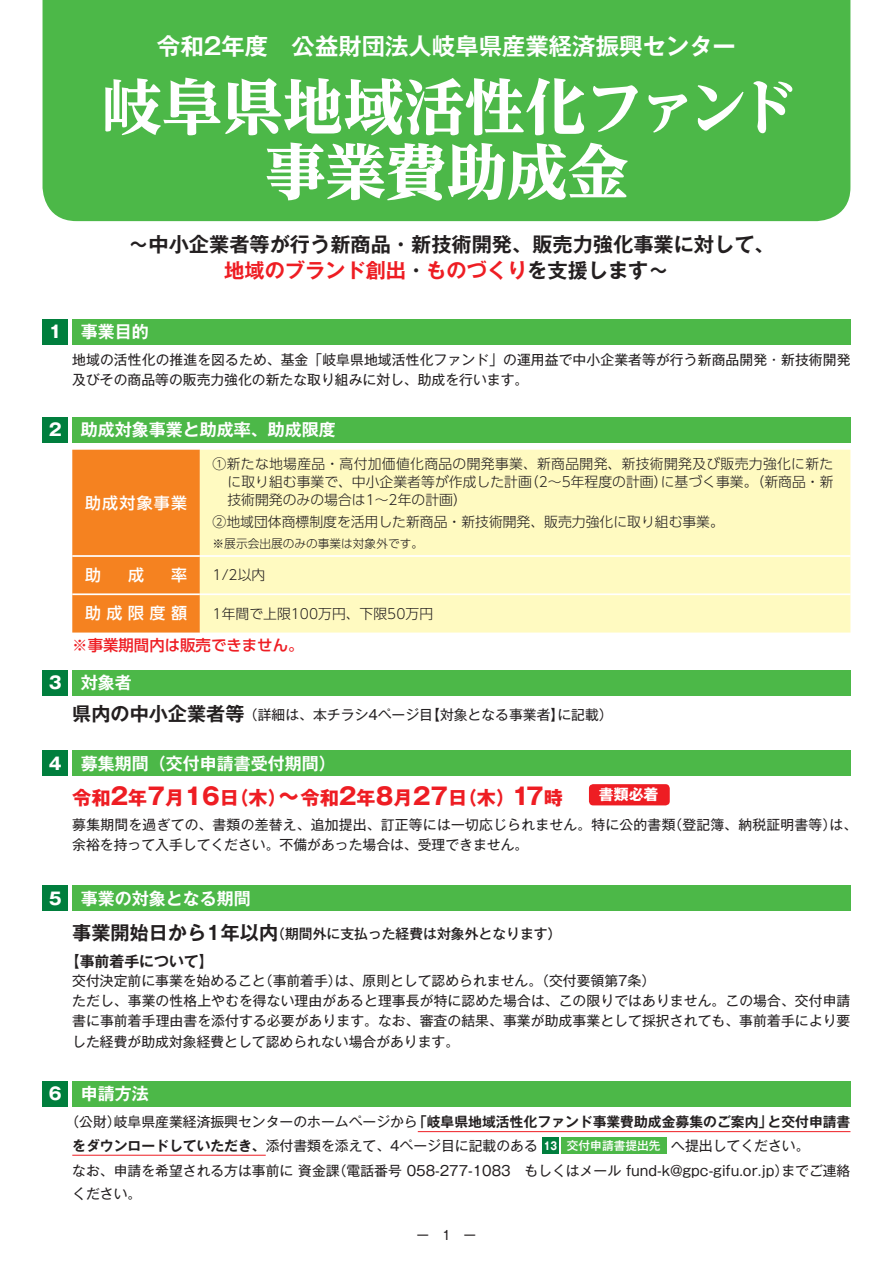
<style>
.page{position:relative;width:893px;height:1263px;background:#fff}
.page>*{position:absolute;margin:0;border:0;box-sizing:border-box;transform-origin:0 0}
.t1{font:800 60.6px/64.8px "UD Reimin Pro";color:#fff;text-align:center}
.t2{font:700 23.4px "Gothic MB101 Pro De";color:#fff}
.t3{font:700 23.4px "Gothic MB101 Pro";color:#ee1d23}
.t4{font:700 20.25px/26.5px "Gothic MB101 Pro De";color:#231f20;text-align:center}
.t5{font:700 19.2px "Gothic MB101 Pro De";color:#231f20}
.t6{font:700 19.2px "Gothic MB101 Pro";letter-spacing:.25em;color:#ee1d23}
.t7{font:700 16.95px "Gothic MB101 Pro De";color:#fff}
.t8{font:700 16.95px "Gothic MB101 Pro";color:#fff}
.t9{font:500 15.9px "UD Shin Go Pro";letter-spacing:.08em;color:#fff}
.t10{font:500 15.45px "UD Shin Go Pro";color:#ee1d23}
.t11{font:700 14.85px "Gothic MB101 Pro De";color:#231f20}
.t12{font:700 14.85px "Gothic MB101 Pro";color:#fff}
.t13{font:13.8px/20.2px "Gothic MB101 Pro";color:#231f20}
.t14{font:300 13.8px/18.1px "UD Shin Go Pro";color:#231f20}
.t15{font:300 13.8px/18.1px "UD Shin Go Pro";letter-spacing:.025em;color:#231f20;text-align:right}
.t16{font:700 13.8px "Gothic MB101 Pro De";color:#231f20}
.t17{font:500 13.8px "Gothic MB101 Pro";color:#231f20}
.t18{font:12.75px "Gothic MB101 Pro";color:#231f20}
.t19{font:300 11.7px "UD Shin Go Pro";color:#231f20}
.t20{font:500 11.7px "Gothic MB101 Pro";color:#fff}
.t21{font:700 10.95px "Gothic MB101 Pro";color:#fff;scale:.8 1}
.s1{color:#ee1d23}
.s2{font-size:23.4px}
.s3{font-family:"Gothic MB101 Pro De";font-weight:700}
</style>
<div class="page">
<div style="left:43px;top:0;width:807px;height:221px;background:#4cb848"></div>
<hr style="left:418px;top:1131px;width:432px;height:1px;background:#ee1d23">
<hr style="left:72px;top:1155px;width:194px;height:1px;background:#ee1d23">
<div style="left:542px;top:1137px;width:17px;height:17px;background:#007e3d"></div>
<div style="left:561px;top:1137px;width:106px;height:17px;background:#4cb848"></div>
<div style="left:43px;top:319px;width:25px;height:25px;background:#007e3d"></div>
<div style="left:43px;top:670px;width:25px;height:25px;background:#007e3d"></div>
<div style="left:43px;top:750px;width:25px;height:26px;background:#007e3d"></div>
<div style="left:43px;top:885px;width:25px;height:26px;background:#007e3d"></div>
<div style="left:43px;top:1081px;width:25px;height:26px;background:#007e3d"></div>
<div style="left:43px;top:417px;width:25px;height:25px;background:#007e3d"></div>
<div style="left:72px;top:319px;width:778px;height:25px;background:#4cb848"></div>
<div style="left:72px;top:670px;width:778px;height:25px;background:#4cb848"></div>
<div style="left:72px;top:750px;width:778px;height:26px;background:#4cb848"></div>
<div style="left:72px;top:885px;width:778px;height:26px;background:#4cb848"></div>
<div style="left:72px;top:1081px;width:778px;height:26px;background:#4cb848"></div>
<div style="left:72px;top:417px;width:778px;height:25px;background:#4cb848"></div>
<div style="left:72px;top:450px;width:128px;height:182px;background:#f58220"></div>
<div style="left:200px;top:450px;width:650px;height:182px;background:#fffac1"></div>
<hr style="left:72px;top:555px;width:128px;height:2px;background:#fff">
<hr style="left:200px;top:555px;width:650px;height:2px;background:#fff">
<hr style="left:72px;top:593px;width:128px;height:2px;background:#fff">
<hr style="left:200px;top:593px;width:650px;height:2px;background:#fff">
<div style="left:589px;top:784px;width:81px;height:21px;background:#ee1d23;border-radius:4px"></div>
<h2 class="t2" style="left:157px;top:26px;width:581px">令和2年度　公益財団法人岐阜県産業経済振興センター</h2>
<h1 class="t1" style="left:101px;top:74px;width:697px">岐阜県地域活性化ファンド事業費助成金</h1>
<h3 class="t4" style="left:128px;top:228px;width:648px">～中小企業者等が行う新商品・新技術開発、販売力強化事業に対して、<span class="s1">地域のブランド創出</span>・<span class="s1">ものづくり</span>を支援します~</h3>
<p class="t8" style="left:49px;top:318px;width:14px">1</p>
<p class="t7" style="left:81px;top:318px;width:70px">事業目的</p>
<p class="t13" style="left:72px;top:348px;width:780px">地域の活性化の推進を図るため、基金「岐阜県地域活性化ファンド」の運用益で中小企業者等が行う新商品開発・新技術開発及びその商品等の販売力強化の新たな取り組みに対し、助成を行います。</p>
<p class="t8" style="left:49px;top:415px;width:14px">2</p>
<p class="t8" style="left:49px;top:668px;width:14px">3</p>
<p class="t7" style="left:81px;top:415px;width:257px">助成対象事業と助成率、助成限度</p>
<p class="t9" style="left:85px;top:490px;width:104px">助成対象事業</p>
<p class="t9" style="left:85px;top:562px;width:17px">助</p>
<p class="t9" style="left:128px;top:562px;width:17px">成</p>
<p class="t9" style="left:171px;top:562px;width:17px">率</p>
<p class="t9" style="left:85px;top:600px;width:104px">助成限度額</p>
<p class="t15" style="left:213px;top:454px;width:622px">①新たな地場産品・高付加価値化商品の開発事業、新商品開発、新技術開発及び販売力強化に新たに基づく事業。（新商品・新</p>
<p class="t14" style="left:227px;top:472px;width:306px">に取り組む事業で、中小企業者等が作成した計画技術開発のみの場合は1～2年の計画(</p>
<p class="t14" style="left:213px;top:512px;width:513px">②地域団体商標制度を活用した新商品・新技術開発、販売力強化に取り組む事業。</p>
<p class="t19" style="left:213px;top:534px;width:212px">※展示会出展のみの事業は対象外です。</p>
<p class="t14" style="left:213px;top:566px;width:54px">1/2以内</p>
<p class="t14" style="left:525px;top:472px;width:144px">（2～5年程度の計画）</p>
<p class="t14" style="left:213px;top:604px;width:222px">1年間で上限100万円、下限50万円</p>
<p class="t10" style="left:72px;top:633px;width:233px">※事業期間内は販売できません。</p>
<p class="t7" style="left:81px;top:668px;width:53px">対象者</p>
<h3 class="t5" style="left:72px;top:697px;width:174px">県内の中小企業者等</h3>
<p class="t13" style="left:426px;top:702px;width:140px">【対象となる事業者】</p>
<p class="t13" style="left:244px;top:702px;width:191px">（詳細は、本チラシ4ページ目</p>
<p class="t13" style="left:557px;top:702px;width:57px">に記載(</p>
<p class="t8" style="left:49px;top:749px;width:14px">4</p>
<p class="t7" style="left:81px;top:749px;width:257px">募集期間（交付申請書受付期間(</p>
<h2 class="t3" style="left:111px;top:777px;width:19px">2</h2>
<h2 class="t3" style="left:184px;top:777px;width:37px">16</h2>
<h2 class="t3" style="left:339px;top:777px;width:19px">2</h2>
<h2 class="t3" style="left:376px;top:777px;width:19px">8</h2>
<h2 class="t3" style="left:413px;top:777px;width:37px">27</h2>
<h2 class="t3" style="left:147px;top:777px;width:19px">7</h2>
<h3 class="t6" style="left:220px;top:781px;width:121px">（日木）<span class="s2">～</span>令和</h3>
<h3 class="t6" style="left:448px;top:781px;width:68px">（日木）</h3>
<h3 class="t6" style="left:72px;top:781px;width:40px">令和</h3>
<h3 class="t6" style="left:128px;top:781px;width:21px">年</h3>
<h3 class="t6" style="left:357px;top:781px;width:21px">年</h3>
<h3 class="t6" style="left:165px;top:781px;width:21px">月</h3>
<h3 class="t6" style="left:394px;top:781px;width:21px">月</h3>
<h2 class="t3" style="left:512px;top:777px;width:33px">17</h2>
<h3 class="t6" style="left:544px;top:781px;width:21px">時</h3>
<p class="t12" style="left:599px;top:782px;width:61px">書類必着</p>
<p class="t13" style="left:669px;top:812px;width:190px">（登記簿、納税証明書等は）、</p>
<p class="t13" style="left:72px;top:812px;width:605px">募集期間を過ぎての、書類の差替え、追加提出、訂正等には一切応じられません。特に公的書類余裕を持って入手してください。不備があった場合は、受理できません。</p>
<p class="t8" style="left:49px;top:884px;width:14px">5</p>
<p class="t7" style="left:81px;top:884px;width:172px">事業の対象となる期間</p>
<h3 class="t5" style="left:72px;top:916px;width:207px">事業開始日から1年以内</h3>
<p class="t11" style="left:65px;top:949px;width:150px">【事前着手について【</p>
<p class="t13" style="left:259px;top:969px;width:398px">（事前着手は）、原則として認められません。（交付要領第7条(</p>
<p class="t17" style="left:271px;top:922px;width:292px">（期間外に支払った経費は対象外となります(</p>
<p class="t13" style="left:72px;top:969px;width:780px">交付決定前に事業を始めること<br>ただし、事業の性格上やむを得ない理由があると理事長が特に認めた場合は、この限りではありません。この場合、交付申請書に事前着手理由書を添付する必要があります。なお、審査の結果、事業が助成事業として採択されても、事前着手により要した経費が助成対象経費として認められない場合があります。</p>
<p class="t8" style="left:49px;top:1080px;width:14px">6</p>
<p class="t7" style="left:81px;top:1080px;width:70px">申請方法</p>
<p class="t16" style="left:413px;top:1111px;width:361px">「岐阜県地域活性化ファンド事業費助成金募集のご案内」</p>
<p class="t13" style="left:114px;top:1110px;width:306px">岐阜県産業経済振興センターのホームページから</p>
<p class="t13" style="left:65px;top:1110px;width:57px">（公財）</p>
<p class="t16" style="left:767px;top:1111px;width:84px">と交付申請書</p>
<p class="t13" style="left:72px;top:1134px;width:467px"><span class="s3">をダウンロードしていただき、</span>添付書類を添えて、4ページ目に記載のある</p>
<p class="t21" style="left:544px;top:1136px;width:18px">13</p>
<p class="t20" style="left:567px;top:1136px;width:95px">交付申請書提出先</p>
<p class="t13" style="left:671px;top:1134px;width:140px">へ提出してください。</p>
<p class="t13" style="left:333px;top:1159px;width:457px">（電話番号 058-277-1083　もしくはメール fund k- @gpc-gifu.or j p. ）</p>
<p class="t13" style="left:72px;top:1158px;width:269px;line-height:22.4px">なお、申請を希望される方は事前に資金課ください。</p>
<p class="t13" style="left:781px;top:1159px;width:71px">までご連絡</p>
<p class="t18" style="left:417px;top:1225px;width:61px">ー　1　ー</p>
</div>
